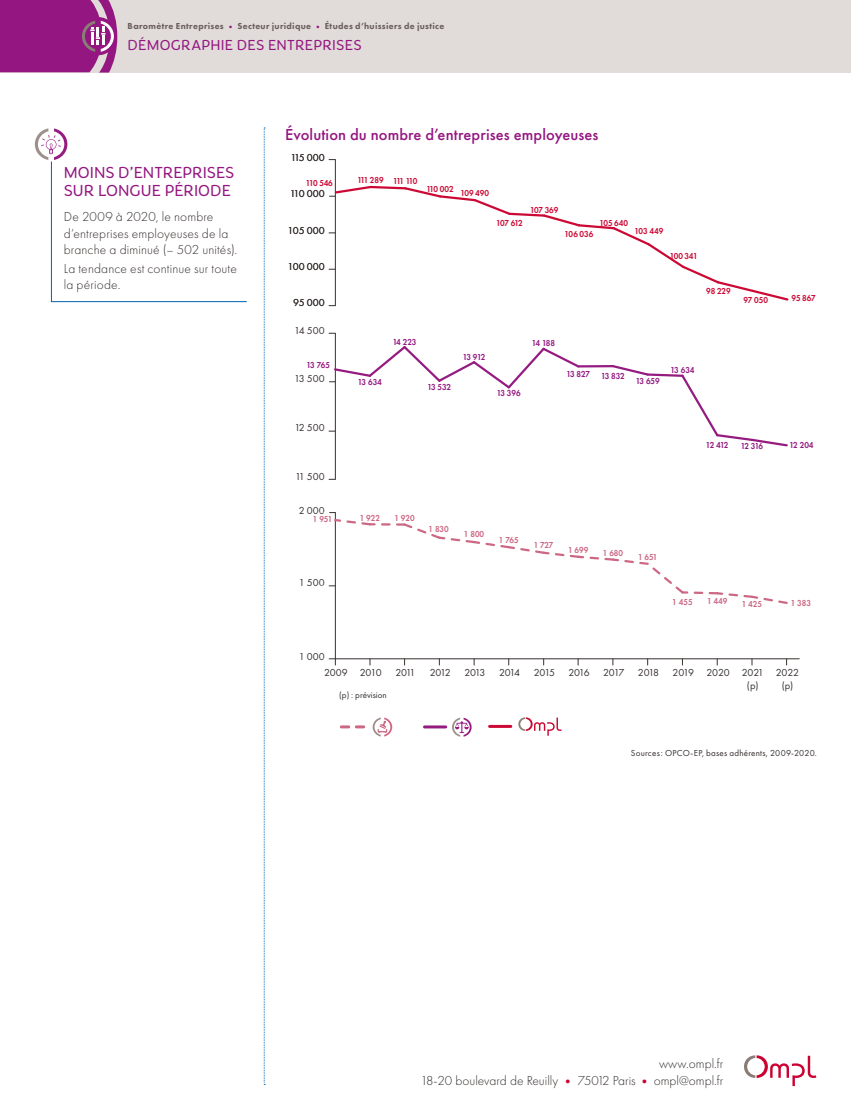
<style>
.page{position:relative;width:851px;height:1106px;background:#fff}
.page>*{position:absolute;margin:0;border:0;box-sizing:border-box;transform-origin:0 0}
.t1{font:500 16.5px "Futura PT";letter-spacing:.005em;color:#941680}
.t2{font:300 16.5px/18px "Congenial";color:#941680}
.t3{font:300 15px "Congenial";letter-spacing:.01em;color:#941680}
.t4{font:300 13.5px/16.5px "Futura PT";letter-spacing:.01em;color:#352f2d}
.t5{font:10.5px/12.6px "Futura PT";letter-spacing:-.025em;color:#37302f;text-align:center}
.t6{font:600 9px "Futura PT";letter-spacing:-.025em;color:#cc0935;scale:.9 1}
.t7{font:800 9px "Futura PT";letter-spacing:.035em;color:#6a5e5d}
.t8{font:600 9px "Futura PT";letter-spacing:-.07em;color:#951b81;scale:.9 1}
.t9{font:600 9px "Futura PT";color:#cd6884;scale:.9 1}
.t10{font:9px "Futura PT";letter-spacing:.025em;color:#352f2d}
.t11{font:9px "Futura PT";color:#37302f}
.t12{font:600 9px "Futura PT";letter-spacing:-.185em;color:#cc0935;scale:.9 1}
.t13{font:600 9px "Futura PT";letter-spacing:-.03em;color:#951b81;scale:.9 1}
.s1{color:#941680}
.s2{color:#cb0132}
</style>
<div class="page">
<div style="left:0;top:0;width:850px;height:72px;background:#e1dcda"></div>
<svg style="left:264px;top:128px;width:1px;height:957px"></svg>
<svg style="left:744px;top:1055px;width:72px;height:31px"></svg>
<svg style="left:0;top:0;width:117px;height:73px;background:#9c2b89"></svg>
<svg style="left:518px;top:717px;width:43px;height:18px"></svg>
<hr style="left:489px;top:725px;width:21px;height:3px;background:#cc0935">
<hr style="left:424px;top:725px;width:21px;height:3px;background:#951b81">
<svg style="left:341px;top:717px;width:51px;height:19px"></svg>
<svg style="left:452px;top:717px;width:19px;height:19px"></svg>
<hr style="left:335px;top:333px;width:1px;height:146px;background:#37302f">
<hr style="left:335px;top:512px;width:1px;height:147px;background:#37302f">
<hr style="left:329px;top:658px;width:470px;height:1px;background:#37302f">
<hr style="left:335px;top:160px;width:1px;height:146px;background:#37302f">
<svg style="left:329px;top:512px;width:459px;height:93px"></svg>
<svg style="left:610px;top:365px;width:178px;height:82px"></svg>
<hr style="left:578px;top:365px;width:35px;height:2px;background:#951b81">
<svg style="left:329px;top:344px;width:252px;height:46px"></svg>
<svg style="left:329px;top:184px;width:460px;height:122px"></svg>
<svg style="left:35px;top:128px;width:212px;height:174px"></svg>
<p class="t7" style="left:128px;top:20px;width:318px">Baromètre Entreprises <span class="s1">•</span> Secteur juridique <span class="s1">•</span> Études d’huissiers de justice</p>
<p class="t3" style="left:128px;top:36px;width:235px">DÉMOGRAPHIE DES ENTREPRISES</p>
<p class="t1" style="left:285px;top:125px;width:315px">Évolution du nombre d’entreprises employeuses</p>
<p class="t2" style="left:64px;top:164px;width:172px">MOINS D’ENTREPRISES<br>SUR LONGUE PÉRIODE</p>
<p class="t4" style="left:64px;top:209px;width:175px">De 2009 à 2020, le nombre d’entreprises employeuses de la branche a diminué (– 502 unités).</p>
<p class="t4" style="left:64px;top:260px;width:174px">La tendance est continue sur toute la période.</p>
<p class="t5" style="left:290px;top:151px;width:36px">115 000</p>
<p class="t6" style="left:306px;top:177px;width:31px">110 546</p>
<p class="t12" style="left:357px;top:175px;width:68px">111 289 111 110</p>
<p class="t5" style="left:290px;top:187px;width:36px">110 000</p>
<p class="t5" style="left:287px;top:224px;width:39px">105 000</p>
<p class="t5" style="left:287px;top:260px;width:39px">100 000</p>
<p class="t6" style="left:426px;top:183px;width:32px">110 002</p>
<p class="t6" style="left:460px;top:187px;width:34px">109 490</p>
<p class="t6" style="left:496px;top:217px;width:31px">107 612</p>
<p class="t6" style="left:530px;top:204px;width:33px">107 369</p>
<p class="t6" style="left:599px;top:217px;width:33px">105 640</p>
<p class="t6" style="left:634px;top:225px;width:33px">103 449</p>
<p class="t6" style="left:564px;top:228px;width:34px">106 036</p>
<p class="t6" style="left:669px;top:250px;width:33px">100 341</p>
<p class="t5" style="left:293px;top:296px;width:33px">95 000</p>
<p class="t5" style="left:294px;top:324px;width:32px">14 500</p>
<p class="t8" style="left:306px;top:359px;width:28px">13 765</p>
<p class="t5" style="left:294px;top:372px;width:32px">13 500</p>
<p class="t8" style="left:392px;top:336px;width:28px">14 223</p>
<p class="t8" style="left:358px;top:376px;width:28px">13 634</p>
<p class="t8" style="left:427px;top:381px;width:28px">13 532</p>
<p class="t8" style="left:463px;top:351px;width:26px">13 912</p>
<p class="t8" style="left:532px;top:338px;width:27px">14 188</p>
<p class="t8" style="left:496px;top:388px;width:28px">13 396</p>
<p class="t13" style="left:566px;top:369px;width:66px">13 827 13 832</p>
<p class="t8" style="left:635px;top:375px;width:28px">13 659</p>
<p class="t8" style="left:670px;top:364px;width:28px">13 634</p>
<p class="t6" style="left:706px;top:285px;width:29px">98 229</p>
<p class="t6" style="left:743px;top:295px;width:29px">97 050</p>
<p class="t6" style="left:791px;top:292px;width:29px">95 867</p>
<p class="t5" style="left:294px;top:421px;width:32px">12 500</p>
<p class="t5" style="left:295px;top:470px;width:31px">11 500</p>
<p class="t5" style="left:299px;top:504px;width:27px">2 000</p>
<p class="t9" style="left:313px;top:513px;width:23px">1 951</p>
<p class="t9" style="left:359px;top:512px;width:24px">1 922</p>
<p class="t9" style="left:394px;top:512px;width:24px">1 920</p>
<p class="t9" style="left:428px;top:523px;width:24px">1 830</p>
<p class="t5" style="left:299px;top:576px;width:27px">1 500</p>
<p class="t9" style="left:464px;top:528px;width:24px">1 800</p>
<p class="t9" style="left:499px;top:534px;width:23px">1 765</p>
<p class="t9" style="left:533px;top:540px;width:23px">1 727</p>
<p class="t9" style="left:568px;top:544px;width:24px">1 699</p>
<p class="t9" style="left:602px;top:547px;width:24px">1 680</p>
<p class="t9" style="left:638px;top:551px;width:23px">1 651</p>
<p class="t8" style="left:705px;top:439px;width:26px">12 412</p>
<p class="t8" style="left:740px;top:440px;width:26px">12 316</p>
<p class="t8" style="left:789px;top:440px;width:28px">12 204</p>
<p class="t9" style="left:672px;top:596px;width:24px">1 455</p>
<p class="t9" style="left:707px;top:595px;width:24px">1 449</p>
<p class="t9" style="left:741px;top:598px;width:24px">1 425</p>
<p class="t9" style="left:790px;top:597px;width:24px">1 383</p>
<p class="t5" style="left:299px;top:649px;width:27px">1 000</p>
<p class="t5" style="left:324px;top:666px;width:59px">2009 2010</p>
<p class="t5" style="left:395px;top:666px;width:22px">2011</p>
<p class="t5" style="left:429px;top:666px;width:22px">2012</p>
<p class="t5" style="left:464px;top:666px;width:23px">2013</p>
<p class="t5" style="left:499px;top:666px;width:23px">2014</p>
<p class="t5" style="left:533px;top:666px;width:23px">2015</p>
<p class="t5" style="left:568px;top:666px;width:23px">2016</p>
<p class="t5" style="left:603px;top:666px;width:23px">2017</p>
<p class="t5" style="left:638px;top:666px;width:23px">2018</p>
<p class="t5" style="left:672px;top:666px;width:59px">2019 2020</p>
<p class="t11" style="left:339px;top:689px;width:49px">(p) : prévision</p>
<p class="t5" style="left:741px;top:666px;width:24px">2021 (p)</p>
<p class="t5" style="left:775px;top:666px;width:25px">2022 (p)</p>
<p class="t10" style="left:630px;top:748px;width:187px">Sources: OPCO-EP, bases adhérents, 2009-2020.</p>
<p class="t4" style="left:420px;top:1055px;width:304px;text-align:right">www.ompl.fr<br>18-20 boulevard de Reuilly <span class="s2">•</span> 75012 Paris <span class="s2">•</span> ompl@ompl.fr</p>
</div>
